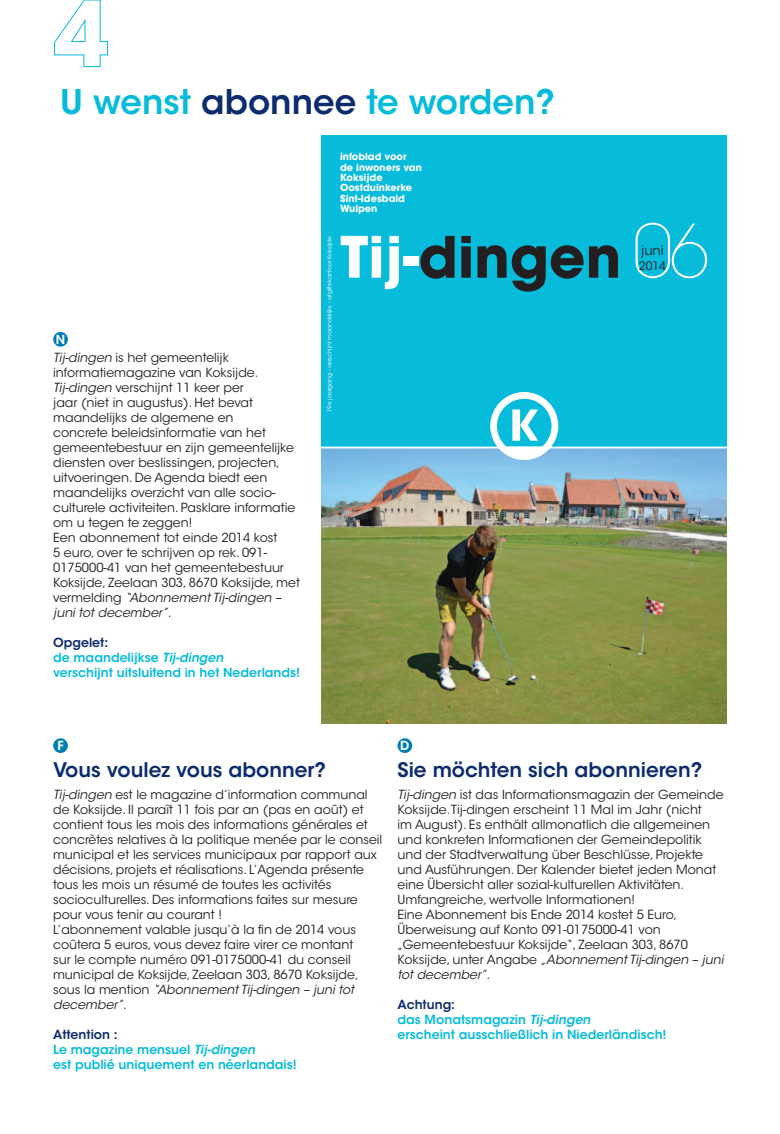
<style>
.page{position:relative;width:780px;height:1134px;background:#fff}
.page>*{position:absolute;margin:0;border:0;box-sizing:border-box;transform-origin:0 0}
.t1{font:200 72.5px "ITC Avant Garde Std";color:#fff}
.t2{font:700 56.5px "ITC Avant Garde Std";color:#231f20}
.Titels_licht_blauw_i{font:600 33.75px "ITC Avant Garde Std";color:#07bbda}
.Titels_licht_blauw{font:600 20px "ITC Avant Garde Std";color:#0d2c6e}
.t3{font:13px "ITC Avant Garde Std";color:#231f20}
.Body{font:12.5px/15px "ITC Avant Garde Std";color:#231f20}
.Body-2{font:600 12.5px "ITC Avant Garde Std";color:#07bbda}
.Body-3{font:600 12.5px "ITC Avant Garde Std";color:#0d2c6e}
.t4{font:600 12.5px "ITC Avant Garde Std";color:#fff}
.t5{font:11.62px "ITC Avant Garde Std";color:#231f20}
.t6{font:700 9.75px/10.4px "ITC Avant Garde Std";color:#fff}
.t7{font:5.88px "ITC Avant Garde Std";color:#fff}
.s1{color:#0d2c6e}
.s2{font-style:italic}
.s3{color:#fff}
</style>
<div class="page">
<div style="left:53px;top:738px;width:15px;height:15px;background:#007db5;border-radius:50%"></div>
<div style="left:397px;top:738px;width:15px;height:15px;background:#007db5;border-radius:50%"></div>
<img style="left:322px;top:448px;width:404px;height:276px">
<div style="left:322px;top:135px;width:404px;height:312px;background:#07bbda"></div>
<svg style="left:490px;top:392px;width:68px;height:68px"></svg>
<div style="left:53px;top:332px;width:15px;height:15px;background:#007db5;border-radius:50%"></div>
<svg style="left:54px;top:0;width:54px;height:67px"></svg>
<p class="Titels_licht_blauw_i" style="left:60px;top:80px;width:496px">U wenst <span class="s1">abonnee</span> te worden?</p>
<p class="t4" style="left:56px;top:331px;width:11px">N</p>
<p class="Body" style="left:53px;top:350px;width:244px"><span class="s2">Tij-dingen</span> is het gemeentelijk informatiemagazine van Koksijde.<br><span class="s2">Tij-dingen</span> verschijnt 11 keer per<br>jaar (niet in augustus). Het bevat maandelijks de algemene en<br>concrete beleidsinformatie van het gemeentebestuur en zijn gemeentelijke diensten over beslissingen, projecten, uitvoeringen. De Agenda biedt een maandelijks overzicht van alle socio&shy;culturele activiteiten. Pasklare informatie om u tegen te zeggen!</p>
<p class="Body" style="left:53px;top:530px;width:248px">Een abonnement tot einde 2014 kost<br>5 euro, over te schrijven op rek. 091- 0175000-41 van het gemeentebestuur Koksijde, Zeelaan 303, 8670 Koksijde, met vermelding <span class="s2">“Abonnement Tij-dingen – juni tot december”.</span></p>
<p class="Body-3" style="left:53px;top:634px;width:57px">Opgelet:</p>
<p class="Body-2" style="left:53px;top:649px;width:172px">de maandelijkse <span class="s2">Tij-dingen</span></p>
<p class="Body-2" style="left:53px;top:664px;width:248px">verschijnt uitsluitend in het Nederlands!</p>
<p class="t6" style="left:340px;top:151px;width:83px">infoblad voor de inwoners van<br>Koksijde<br>Oostduinkerke<br>Sint-Idesbald<br>Wulpen</p>
<p class="t2" style="left:340px;top:220px;width:282px"><span class="s3">Tij-</span>dingen</p>
<p class="t7" style="left:326px;top:412px;width:178px;rotate:-90deg">19e jaargang - verschijnt maandelijks - afgiftekantoor Koksijde</p>
<p class="t1" style="left:632px;top:209px;width:78px">06</p>
<p class="t3" style="left:641px;top:242px;width:24px">juni</p>
<p class="t5" style="left:639px;top:258px;width:28px">2014</p>
<p class="t4" style="left:57px;top:737px;width:8px">F</p>
<p class="Titels_licht_blauw" style="left:53px;top:757px;width:274px">Vous voulez vous abonner?</p>
<p class="Body" style="left:53px;top:787px;width:330px"><span class="s2">Tij-dingen</span> est le magazine d’information communal de Koksijde. Il paraît 11 fois par an (pas en août) et contient tous les mois des informations générales et concrètes relatives à la politique menée par le conseil municipal et les services municipaux par rapport aux décisions, projets et réalisations. L’Agenda présente tous les mois un résumé de toutes les activités socioculturelles. Des informations faites sur mesure pour vous tenir au courant !</p>
<p class="Body" style="left:53px;top:922px;width:307px">L’abonnement valable jusqu’à la fin de 2014 vous coûtera 5 euros, vous devez faire virer ce montant sur le compte numéro 091-0175000-41 du conseil municipal de Koksijde, Zeelaan 303, 8670 Koksijde, sous la mention <span class="s2">“Abonnement Tij-dingen – juni tot december”</span>.</p>
<p class="Body-3" style="left:53px;top:1027px;width:66px">Attention :</p>
<p class="Body-2" style="left:53px;top:1042px;width:203px">Le magazine mensuel <span class="s2">Tij-dingen</span></p>
<p class="Body-2" style="left:53px;top:1057px;width:245px">est publié uniquement en néerlandais!</p>
<p class="t4" style="left:400px;top:737px;width:11px">D</p>
<p class="Titels_licht_blauw" style="left:397px;top:757px;width:306px">Sie möchten sich abonnieren?</p>
<p class="Body" style="left:397px;top:787px;width:327px"><span class="s2">Tij-dingen</span> ist das Informationsmagazin der Gemeinde Koksijde. Tij-dingen erscheint 11 Mal im Jahr (nicht<br>im August). Es enthält allmonatlich die allgemeinen und konkreten Informationen der Gemeindepolitik und der Stadtverwaltung über Beschlüsse, Projekte und Ausführungen. Der Kalender bietet jeden Monat eine Übersicht aller sozial-kulturellen Aktivitäten.<br>Umfangreiche, wertvolle Informationen!</p>
<p class="Body" style="left:397px;top:907px;width:327px">Eine Abonnement bis Ende 2014 kostet 5 Euro, Überweisung auf Konto 091-0175000-41 von „Gemeentebestuur Koksijde“, Zeelaan 303, 8670<br>Koksijde, unter Angabe <span class="s2">„Abonnement Tij-dingen – juni tot december”.</span></p>
<p class="Body-3" style="left:397px;top:997px;width:59px">Achtung:</p>
<p class="Body-2" style="left:397px;top:1012px;width:194px">das Monatsmagazin <span class="s2">Tij-dingen</span></p>
<p class="Body-2" style="left:397px;top:1027px;width:270px">erscheint ausschließlich in Niederländisch!</p>
</div>
